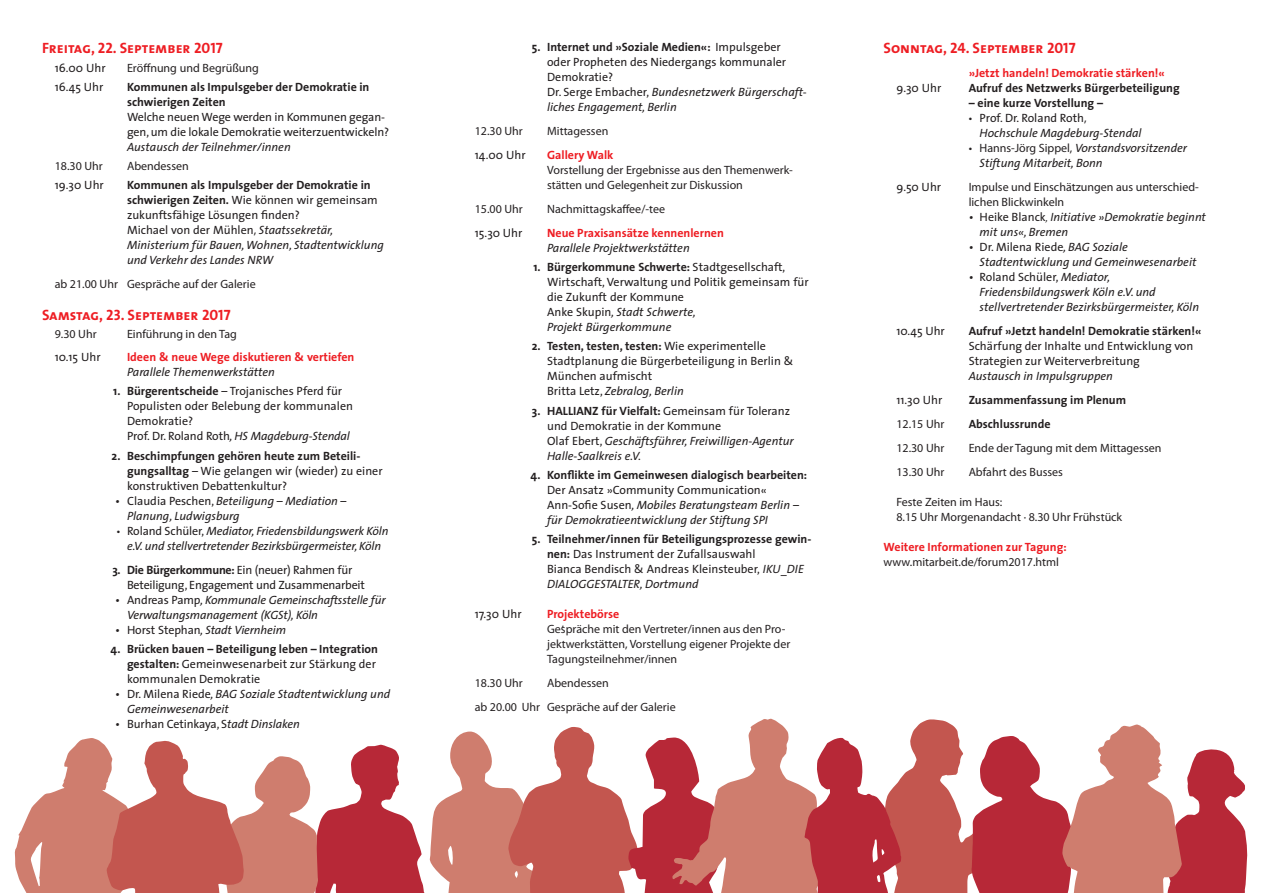
<style>
.page{position:relative;width:1263px;height:893px;background:#fff}
.page>*{position:absolute;margin:0;border:0;box-sizing:border-box;transform-origin:0 0}
.t1{font:15px "The Sans Bold Caps";color:#ee1d23}
.t2{font:12px/15px "The Sans";color:#231f20}
.t3{font:italic 12px/15px "The Sans";color:#231f20}
.t4{font:12px/15px "Myriad Pro";color:#231f20}
.t5{font:700 12px/15px "The Sans";color:#231f20}
.t6{font:700 12px "The Sans";color:#ee1d23}
.t7{font:12px/15px "The Sans";letter-spacing:-.02em;color:#231f20}
.s1{font-weight:700;font-style:normal}
.s2{font-style:normal}
.s3{font-family:"Myriad Pro";font-style:normal}
.s4{font-weight:700}
.s5{font-style:italic}
.s6{font-weight:400}
.s7{font-weight:300}
</style>
<div class="page">
<svg style="left:15px;top:719px;width:1233px;height:174px"></svg>
<p class="t1" style="left:42px;top:39px;width:182px">Freitag, 22. September 2017</p>
<p class="t2" style="left:55px;top:60px;width:52px">16.00 Uhr</p>
<p class="t4" style="left:127px;top:60px;width:133px">Eröffnung und Begrüßung</p>
<p class="t2" style="left:55px;top:79px;width:50px">16.45 Uhr</p>
<p class="t5" style="left:127px;top:79px;width:244px">Kommunen als Impulsgeber der Demokratie in schwierigen Zeiten</p>
<p class="t2" style="left:127px;top:109px;width:264px">Welche neuen Wege werden in Kommunen gegan&shy;gen, um die lokale Demokratie weiterzuentwickeln?</p>
<p class="t3" style="left:127px;top:139px;width:165px">Austausch der Teilnehmer/innen</p>
<p class="t4" style="left:55px;top:158px;width:49px">18.30 Uhr</p>
<p class="t4" style="left:127px;top:158px;width:63px">Abendessen</p>
<p class="t2" style="left:55px;top:178px;width:51px">19.30 Uhr</p>
<p class="t3" style="left:127px;top:178px;width:258px"><span class="s1">Kommunen als Impulsgeber der Demokratie in schwierigen Zeiten.</span> <span class="s2">Wie können wir gemeinsam zukunftsfähige Lösungen finden?<br>Michael von der Mühlen</span><span class="s3">,</span> Staatssekretär, Ministerium für Bauen, Wohnen, Stadtentwicklung und Verkehr des Landes NRW</p>
<p class="t4" style="left:55px;top:277px;width:202px">ab 21.00 Uhr Gespräche auf der Galerie</p>
<p class="t1" style="left:42px;top:305px;width:190px">Samstag, 23. September 2017</p>
<p class="t4" style="left:55px;top:327px;width:43px">9.30 Uhr</p>
<p class="t4" style="left:127px;top:327px;width:111px">Einführung in den Tag</p>
<p class="t2" style="left:55px;top:350px;width:47px">10.15 Uhr</p>
<p class="t6" style="left:127px;top:349px;width:229px">Ideen &amp; neue Wege diskutieren &amp; vertiefen</p>
<p class="t3" style="left:127px;top:365px;width:149px">Parallele Themenwerkstätten</p>
<p class="t2" style="left:127px;top:384px;width:227px;text-indent:-14px"><span class="s4">1. Bürgerentscheide</span> – Trojanisches Pferd für Populisten oder Belebung der kommunalen Demokratie?<br>Prof. Dr. Roland Roth<span class="s5">, HS Magdeburg-Stendal</span></p>
<p class="t2" style="left:127px;top:448px;width:257px;text-indent:-15px"><span class="s4">2. Beschimpfungen gehören heute zum Beteili&shy;gungsalltag</span> – Wie gelangen wir (wieder) zu einer konstruktiven Debattenkultur?</p>
<p class="t3" style="left:127px;top:493px;width:221px;text-indent:-12px">• <span class="s2">Claudia Peschen,</span> Beteiligung – Mediation –<br>Planung, Ludwigsburg</p>
<p class="t3" style="left:117px;top:523px;width:273px;text-align:center"><span class="s3">•</span> <span class="s2">Roland Schüler,</span> Mediator, Friedensbildungswerk Köln e.V. und stellvertretender Bezirksbürgermeister, Köln</p>
<p class="t7" style="left:127px;top:562px;width:239px;text-indent:-15px"><span class="s4">3. Die Bürgerkommune:</span> Ein (neuer) Rahmen für<br>Beteiligung, Engagement und Zusammenarbeit</p>
<p class="t3" style="left:127px;top:592px;width:260px;text-indent:-12px">• <span class="s2">Andreas Pamp</span>, Kommunale Gemeinschaftsstelle für<br>Verwaltungsmanagement (KGSt), Köln</p>
<p class="t3" style="left:115px;top:622px;width:173px">• <span class="s2">Horst Stephan</span>, Stadt Viernheim</p>
<p class="t5" style="left:127px;top:641px;width:252px;text-indent:-17px">4. Brücken bauen – Beteiligung leben – Integration gestalten: <span class="s6">Gemeinwesenarbeit zur Stärkung der kommunalen Demokratie</span></p>
<p class="t3" style="left:127px;top:686px;width:265px;text-indent:-12px">• <span class="s2">Dr. Milena Riede</span>, BAG Soziale Stadtentwicklung und<br>Gemeinwesenarbeit</p>
<p class="t2" style="left:115px;top:716px;width:186px"><span class="s5">•</span> Burhan Cetinkaya, S<span class="s5">tadt Dinslaken</span></p>
<p class="t2" style="left:547px;top:40px;width:261px;text-indent:-15px"><span class="s4">5. Internet und »Soziale Medien«:</span> Impulsgeber oder Propheten des Niedergangs kommunaler Demokratie?<br>Dr. Serge Embacher, <span class="s5">Bundesnetzwerk Bürgerschaft&shy;liches Engagement, Berlin</span></p>
<p class="t4" style="left:475px;top:123px;width:49px">12.30 Uhr</p>
<p class="t4" style="left:547px;top:123px;width:63px">Mittagessen</p>
<p class="t2" style="left:475px;top:147px;width:52px">14.00 Uhr</p>
<p class="t6" style="left:547px;top:147px;width:68px">Gallery Walk</p>
<p class="t4" style="left:547px;top:162px;width:247px">Vorstellung der Ergebnisse aus den Themenwerk&shy;stätten und Gelegenheit zur Diskussion</p>
<p class="t4" style="left:475px;top:201px;width:49px">15.00 Uhr</p>
<p class="t4" style="left:547px;top:201px;width:119px">Nachmittagskaffee/-tee</p>
<p class="t2" style="left:475px;top:225px;width:49px">15.30 Uhr</p>
<p class="t6" style="left:547px;top:225px;width:178px">Neue Praxisansätze kennenlernen</p>
<p class="t3" style="left:547px;top:240px;width:144px">Parallele Projektwerkstätten</p>
<p class="t2" style="left:547px;top:260px;width:263px;text-indent:-14px"><span class="s4">1. Bürgerkommune Schwerte:</span> Stadtgesellschaft, Wirtschaft, Verwaltung und Politik gemeinsam für die Zukunft der Kommune<br>Anke Skupin<span class="s5">, Stadt Schwerte,<br>Projekt Bürgerkommune</span></p>
<p class="t2" style="left:547px;top:339px;width:248px;text-indent:-15px"><span class="s4">2. Testen, testen, testen:</span> Wie experimentelle Stadtplanung die Bürgerbeteiligung in Berlin &amp; München aufmischt<br>Britta Letz, <span class="s5">Zebralog, Berlin</span></p>
<p class="t2" style="left:547px;top:403px;width:248px;text-indent:-15px"><span class="s4">3. HALLIANZ für Vielfalt:</span> Gemeinsam für Toleranz und Demokratie in der Kommune<br>Olaf Ebert, <span class="s5">Geschäftsführer, Freiwilligen-Agentur Halle-Saalkreis e.V.</span></p>
<p class="t5" style="left:530px;top:467px;width:278px">4. Konflikte im Gemeinwesen dialogisch bearbeiten:</p>
<p class="t3" style="left:547px;top:482px;width:253px"><span class="s2">Der Ansatz »Community Communication«<br>Ann-Sofie Susen</span>, Mobiles Beratungsteam Berlin – für Demokratieentwicklung der Stiftung SPI</p>
<p class="t2" style="left:547px;top:532px;width:266px;text-indent:-15px"><span class="s4">5. Teilnehmer/innen für Beteiligungsprozesse gewin&shy;nen:</span> Das Instrument der Zufallsauswahl<br>Bianca Bendisch &amp; Andreas Kleinsteuber, <span class="s5">IKU_DIE DIALOGGESTALTER, Dortmund</span></p>
<p class="t2" style="left:475px;top:607px;width:48px">17.30 Uhr</p>
<p class="t6" style="left:547px;top:606px;width:74px">Projektebörse</p>
<p class="t4" style="left:547px;top:621px;width:245px">Gespräche mit den Vertreter/innen aus den Pro&shy;jektwerkstätten, Vorstellung eigener Projekte der<br>Tagungsteilnehmer/innen</p>
<p class="t4" style="left:475px;top:675px;width:49px">18.30 Uhr</p>
<p class="t3" style="left:561px;top:613px;width:6px">¸</p>
<p class="t4" style="left:475px;top:671px;width:202px;line-height:24px;text-align:center">Abendessen<br>ab 20.00 Uhr Gespräche auf der Galerie</p>
<p class="t1" style="left:884px;top:39px;width:193px">Sonntag, 24. September 2017</p>
<p class="t6" style="left:969px;top:65px;width:198px">»Jetzt handeln! Demokratie stärken!«</p>
<p class="t2" style="left:896px;top:81px;width:47px">9.30 Uhr</p>
<p class="t5" style="left:969px;top:81px;width:213px">Aufruf des Netzwerks Bürgerbeteiligung</p>
<p class="t5" style="left:969px;top:96px;width:136px">– eine kurze Vorstellung –</p>
<p class="t3" style="left:980px;top:111px;width:163px;text-indent:-11px"><span class="s3">•</span> <span class="s2">Prof. Dr. Roland Roth</span><span class="s3">,<br></span>Hochschule Magdeburg-Stendal</p>
<p class="t3" style="left:980px;top:141px;width:209px;text-indent:-11px"><span class="s3">• Hanns-Jörg Sippel,</span> Vorstandsvorsitzender<br>Stiftung Mitarbeit, Bonn</p>
<p class="t2" style="left:896px;top:180px;width:46px">9.50 Uhr</p>
<p class="t4" style="left:969px;top:179px;width:232px">Impulse und Einschätzungen aus unterschied&shy;lichen Blickwinkeln</p>
<p class="t3" style="left:980px;top:210px;width:228px;text-indent:-11px">• <span class="s2">Heike Blanck</span><span class="s7">,</span> Initiative »Demokratie beginnt mit uns«, Bremen</p>
<p class="t3" style="left:980px;top:240px;width:218px;text-indent:-11px">• <span class="s2">Dr. Milena Riede</span>, BAG Soziale<br>Stadtentwicklung und Gemeinwesenarbeit</p>
<p class="t3" style="left:980px;top:270px;width:221px;text-indent:-11px">• <span class="s2">Roland Schüler,</span> Mediator,<br>Friedensbildungswerk Köln e.V. und stellvertretender Bezirksbürgermeister, Köln</p>
<p class="t2" style="left:896px;top:324px;width:50px">10.45 Uhr</p>
<p class="t5" style="left:969px;top:324px;width:234px">Aufruf »Jetzt handeln! Demokratie stärken!«</p>
<p class="t2" style="left:969px;top:339px;width:226px">Schärfung der Inhalte und Entwicklung von<br>Strategien zur Weiterverbreitung</p>
<p class="t3" style="left:969px;top:369px;width:146px">Austausch in Impulsgruppen</p>
<p class="t2" style="left:896px;top:393px;width:47px">11.30 Uhr</p>
<p class="t5" style="left:969px;top:393px;width:159px">Zusammenfassung im Plenum</p>
<p class="t4" style="left:896px;top:416px;width:49px">12.15 Uhr</p>
<p class="t5" style="left:969px;top:416px;width:84px">Abschlussrunde</p>
<p class="t4" style="left:896px;top:440px;width:49px">12.30 Uhr</p>
<p class="t4" style="left:969px;top:440px;width:194px">Ende der Tagung mit dem Mittagessen</p>
<p class="t4" style="left:896px;top:464px;width:49px">13.30 Uhr</p>
<p class="t4" style="left:969px;top:464px;width:96px">Abfahrt des Busses</p>
<p class="t4" style="left:896px;top:494px;width:227px">Feste Zeiten im Haus:<br>8.15 Uhr Morgenandacht · 8.30 Uhr Frühstück</p>
<p class="t6" style="left:884px;top:539px;width:185px">Weitere Informationen zur Tagung:</p>
<p class="t4" style="left:884px;top:554px;width:177px">www.mitarbeit.de/forum2017.html</p>
</div>
